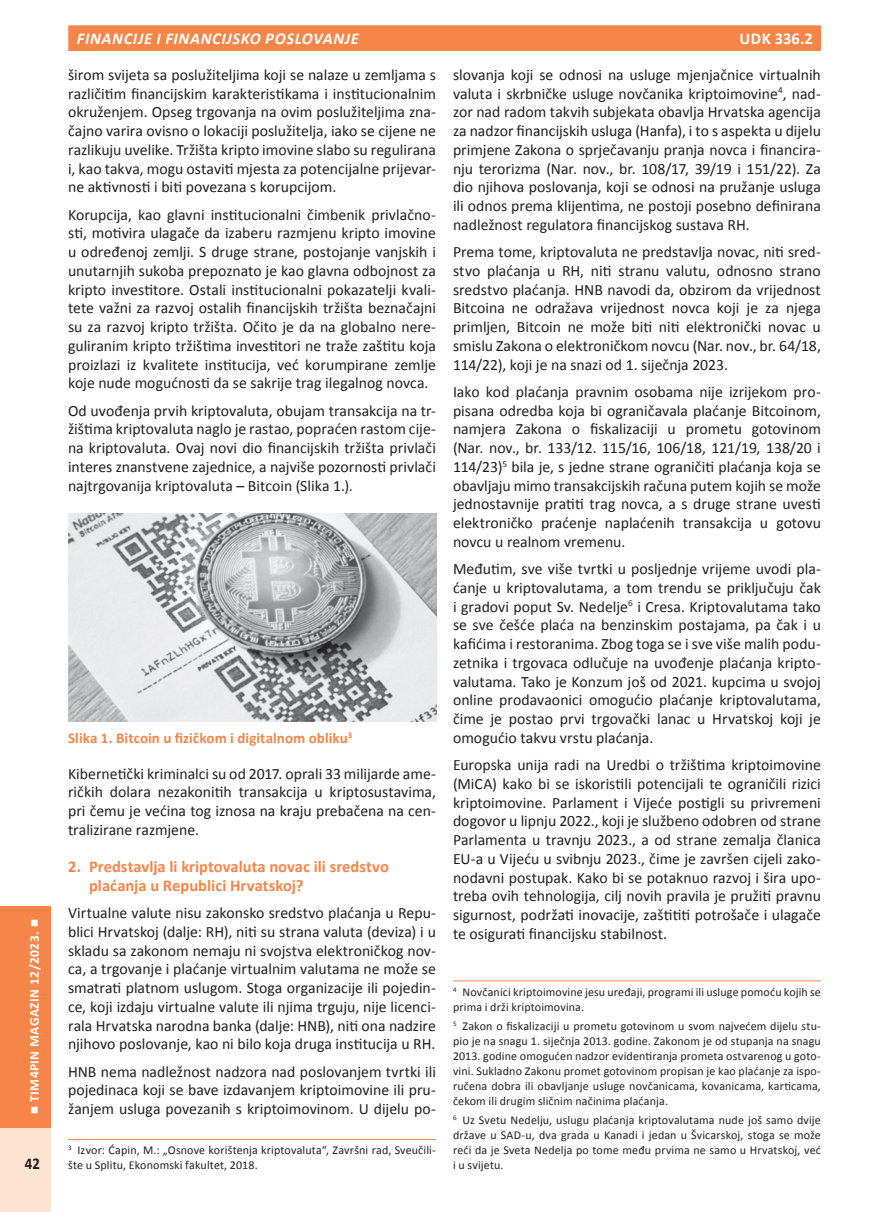
<style>
.page{position:relative;width:872px;height:1212px;background:#fff}
.page>*{position:absolute;margin:0;border:0;box-sizing:border-box;transform-origin:0 0}
.t1{font:700 16.5px/19.5px "Calibri";color:#f58548}
.t2{font:italic 700 16.5px "Calibri";letter-spacing:.04em;color:#fff}
.t3{font:700 16.5px "Calibri";letter-spacing:.02em;color:#fff}
.t4{font:700 16.5px "Calibri";color:#231f20;scale:.9 1}
.t5{font:15.75px/18.8px "Calibri";color:#231f20;text-align:justify}
.t6{font:700 15px "Calibri";letter-spacing:.005em;color:#f58548}
.t7{font:700 13.5px "Calibri";letter-spacing:.03em;color:#fff}
.t8{font:12px/15px "Calibri";letter-spacing:.01em;color:#231f20}
</style>
<div class="page">
<div style="left:68px;top:26px;width:753px;height:25px;background:#f58548"></div>
<div style="left:0;top:1113px;width:51px;height:99px;background:#fee3d0"></div>
<div style="left:0;top:906px;width:51px;height:221px;background:#f58548"></div>
<img style="left:68px;top:514px;width:368px;height:207px">
<hr style="left:68px;top:1139px;width:368px;height:1px;background:#f58548">
<hr style="left:453px;top:980px;width:368px;height:1px;background:#f58548">
<p class="t7" style="left:26px;top:1102px;width:172px;rotate:-90deg">TIM4PIN MAGAZIN 12/2023.</p>
<p class="t4" style="left:25px;top:1152px;width:18px">42</p>
<p class="t2" style="left:77px;top:28px;width:284px">FINANCIJE I FINANCIJSKO POSLOVANJE</p>
<p class="t3" style="left:739px;top:28px;width:75px">UDK 336.2</p>
<p class="t5" style="left:68px;top:65px;width:369px">širom svijeta sa poslužiteljima koji se nalaze u zemljama s različitim financijskim karakteristikama i institucionalnim okruženjem. Opseg trgovanja na ovim poslužiteljima zna&shy;čajno varira ovisno o lokaciji poslužitelja, iako se cijene ne razlikuju uvelike. Tržišta kripto imovine slabo su regulirana i, kao takva, mogu ostaviti mjesta za potencijalne prijevar&shy;ne aktivnosti i biti povezana s korupcijom.</p>
<p class="t5" style="left:68px;top:205px;width:369px">Korupcija, kao glavni institucionalni čimbenik privlačno&shy;sti, motivira ulagače da izaberu razmjenu kripto imovine u određenoj zemlji. S druge strane, postojanje vanjskih i unutarnjih sukoba prepoznato je kao glavna odbojnost za kripto investitore. Ostali institucionalni pokazatelji kvali&shy;tete važni za razvoj ostalih financijskih tržišta beznačajni su za razvoj kripto tržišta. Očito je da na globalno nere&shy;guliranim kripto tržištima investitori ne traže zaštitu koja proizlazi iz kvalitete institucija, već korumpirane zemlje koje nude mogućnosti da se sakrije trag ilegalnog novca.</p>
<p class="t5" style="left:68px;top:401px;width:369px">Od uvođenja prvih kriptovaluta, obujam transakcija na tr&shy;žištima kriptovaluta naglo je rastao, popraćen rastom cije&shy;na kriptovaluta. Ovaj novi dio financijskih tržišta privlači interes znanstvene zajednice, a najviše pozornosti privlači najtrgovanija kriptovaluta – Bitcoin (Slika 1.).</p>
<p class="t6" style="left:68px;top:728px;width:286px">Slika 1. Bitcoin u fizičkom i digitalnom obliku<sup>3</sup></p>
<p class="t5" style="left:68px;top:764px;width:369px">Kibernetički kriminalci su od 2017. oprali 33 milijarde ame&shy;ričkih dolara nezakonitih transakcija u kriptosustavima, pri čemu je većina tog iznosa na kraju prebačena na cen&shy;tralizirane razmjene.</p>
<p class="t1" style="left:89px;top:856px;width:301px;text-indent:-21px">2. Predstavlja li kriptovaluta novac ili sredstvo plaćanja u Republici Hrvatskoj?</p>
<p class="t5" style="left:68px;top:904px;width:369px">Virtualne valute nisu zakonsko sredstvo plaćanja u Repu&shy;blici Hrvatskoj (dalje: RH), niti su strana valuta (deviza) i u skladu sa zakonom nemaju ni svojstva elektroničkog nov&shy;ca, a trgovanje i plaćanje virtualnim valutama ne može se smatrati platnom uslugom. Stoga organizacije ili pojedin&shy;ce, koji izdaju virtualne valute ili njima trguju, nije licenci&shy;rala Hrvatska narodna banka (dalje: HNB), niti ona nadzire njihovo poslovanje, kao ni bilo koja druga institucija u RH.</p>
<p class="t5" style="left:68px;top:1062px;width:369px">HNB nema nadležnost nadzora nad poslovanjem tvrtki ili pojedinaca koji se bave izdavanjem kriptoimovine ili pru&shy;žanjem usluga povezanih s kriptoimovinom. U dijelu po-</p>
<p class="t8" style="left:68px;top:1143px;width:369px"><sup>3</sup> Izvor: Ćapin, M.: „Osnove korištenja kriptovaluta“, Završni rad, Sveučili&shy;šte u Splitu, Ekonomski fakultet, 2018.</p>
<p class="t5" style="left:453px;top:65px;width:369px">slovanja koji se odnosi na usluge mjenjačnice virtualnih valuta i skrbničke usluge novčanika kriptoimovine<sup>4</sup>, nad&shy;zor nad radom takvih subjekata obavlja Hrvatska agencija za nadzor financijskih usluga (Hanfa), i to s aspekta u dijelu primjene Zakona o sprječavanju pranja novca i financira&shy;nju terorizma (Nar. nov., br. 108/17, 39/19 i 151/22). Za dio njihova poslovanja, koji se odnosi na pružanje usluga ili odnos prema klijentima, ne postoji posebno definirana nadležnost regulatora financijskog sustava RH.</p>
<p class="t5" style="left:453px;top:242px;width:369px">Prema tome, kriptovaluta ne predstavlja novac, niti sred&shy;stvo plaćanja u RH, niti stranu valutu, odnosno strano sredstvo plaćanja. HNB navodi da, obzirom da vrijednost Bitcoina ne odražava vrijednost novca koji je za njega primljen, Bitcoin ne može biti niti elektronički novac u smislu Zakona o elektroničkom novcu (Nar. nov., br. 64/18, 114/22), koji je na snazi od 1. siječnja 2023.</p>
<p class="t5" style="left:453px;top:382px;width:369px">Iako kod plaćanja pravnim osobama nije izrijekom pro&shy;pisana odredba koja bi ograničavala plaćanje Bitcoinom, namjera Zakona o fiskalizaciji u prometu gotovinom (Nar. nov., br. 133/12. 115/16, 106/18, 121/19, 138/20 i 114/23)<sup>5</sup> bila je, s jedne strane ograničiti plaćanja koja se obavljaju mimo transakcijskih računa putem kojih se može jednostavnije pratiti trag novca, a s druge strane uvesti elektroničko praćenje naplaćenih transakcija u gotovu novcu u realnom vremenu.</p>
<p class="t5" style="left:453px;top:560px;width:369px">Međutim, sve više tvrtki u posljednje vrijeme uvodi pla&shy;ćanje u kriptovalutama, a tom trendu se priključuju čak i gradovi poput Sv. Nedelje<sup>6</sup> i Cresa. Kriptovalutama tako se sve češće plaća na benzinskim postajama, pa čak i u kafićima i restoranima. Zbog toga se i sve više malih podu&shy;zetnika i trgovaca odlučuje na uvođenje plaćanja kripto&shy;valutama. Tako je Konzum još od 2021. kupcima u svojoj online prodavaonici omogućio plaćanje kriptovalutama, čime je postao prvi trgovački lanac u Hrvatskoj koji je omogućio takvu vrstu plaćanja.</p>
<p class="t5" style="left:453px;top:756px;width:369px">Europska unija radi na Uredbi o tržištima kriptoimovine (MiCA) kako bi se iskoristili potencijali te ograničili rizici kriptoimovine. Parlament i Vijeće postigli su privremeni dogovor u lipnju 2022., koji je službeno odobren od strane Parlamenta u travnju 2023., a od strane zemalja članica EU-a u Vijeću u svibnju 2023., čime je završen cijeli zako&shy;nodavni postupak. Kako bi se potaknuo razvoj i šira upo&shy;treba ovih tehnologija, cilj novih pravila je pružiti pravnu sigurnost, podržati inovacije, zaštititi potrošače i ulagače te osigurati financijsku stabilnost.</p>
<p class="t8" style="left:453px;top:984px;width:369px"><sup>4</sup> Novčanici kriptoimovine jesu uređaji, programi ili usluge pomoću kojih se prima i drži kriptoimovina.</p>
<p class="t8" style="left:453px;top:1019px;width:369px;text-align:justify"><sup>5</sup> Zakon o fiskalizaciji u prometu gotovinom u svom najvećem dijelu stu&shy;pio je na snagu 1. siječnja 2013. godine. Zakonom je od stupanja na snagu 2013. godine omogućen nadzor evidentiranja prometa ostvarenog u goto&shy;vini. Sukladno Zakonu promet gotovinom propisan je kao plaćanje za ispo&shy;ručena dobra ili obavljanje usluge novčanicama, kovanicama, karticama, čekom ili drugim sličnim načinima plaćanja.</p>
<p class="t8" style="left:453px;top:1113px;width:369px;text-align:justify"><sup>6</sup> Uz Svetu Nedelju, uslugu plaćanja kriptovalutama nude još samo dvije države u SAD-u, dva grada u Kanadi i jedan u Švicarskoj, stoga se može reći da je Sveta Nedelja po tome među prvima ne samo u Hrvatskoj, već i u svijetu.</p>
</div>
